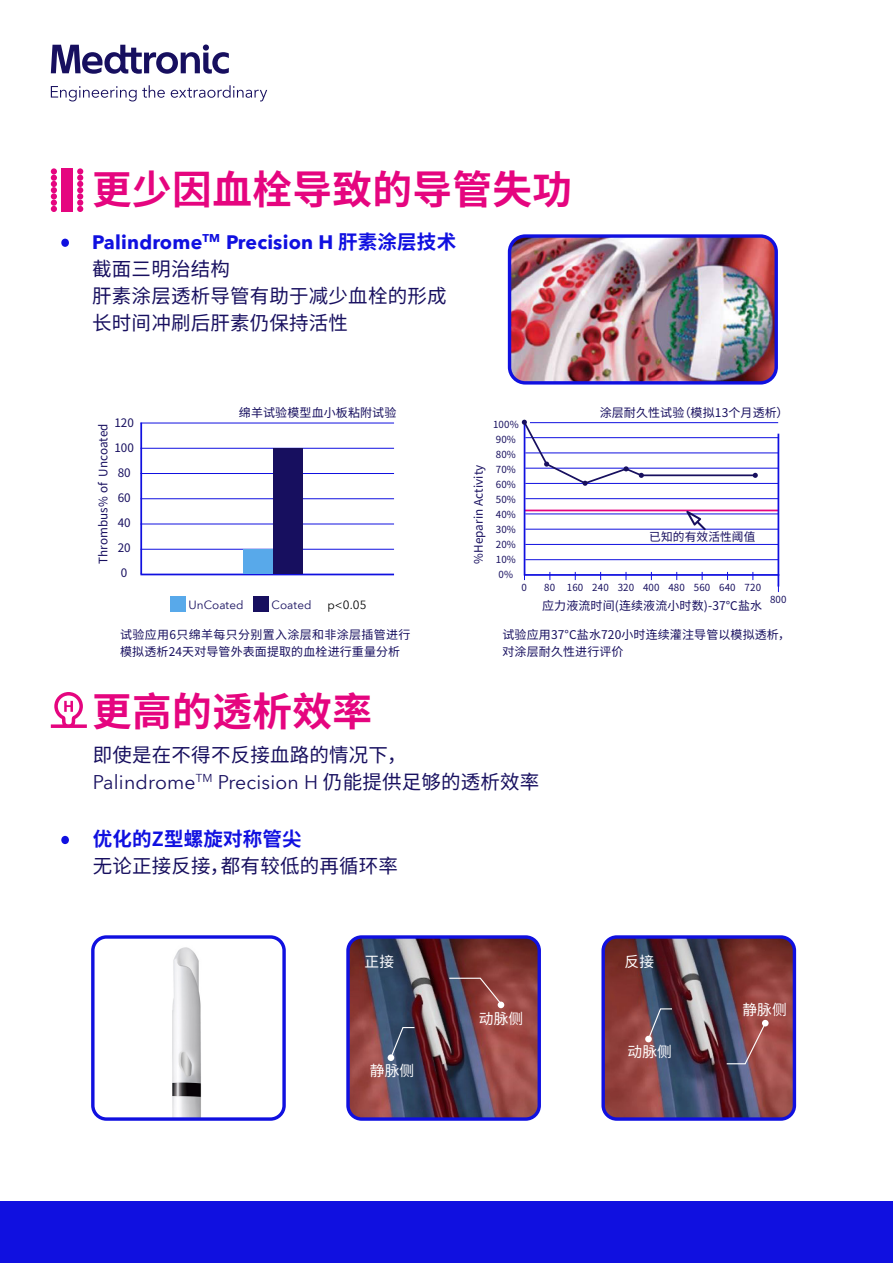
<style>
.page{position:relative;width:893px;height:1263px;background:#fff}
.page>*{position:absolute;margin:0;border:0;box-sizing:border-box;transform-origin:0 0}
.t1{font:700 39.6px "Source Han Sans CN";letter-spacing:.01em;color:#e5057f}
.t2{font:19.5px/27px "Source Han Sans CN";letter-spacing:.01em;color:#170f5f}
.t3{font:19.5px "Avenir Next World";letter-spacing:.01em;color:#170f5f}
.t4{font:700 19.5px "Avenir Next World";letter-spacing:.01em;color:#1010e0}
.t5{font:700 19.5px "Source Han Sans CN";letter-spacing:.01em;color:#1010e0}
.t6{font:14.7px "Source Han Sans CN";letter-spacing:.01em;color:#fff}
.t7{font:12px/17.4px "Source Han Sans CN";letter-spacing:.01em;color:#170f5f}
.t8{font:11.7px/25px "Source Han Sans CN";letter-spacing:.01em;color:#170f5f;text-align:center}
.t9{font:11.7px "Avenir Next World";letter-spacing:.01em;color:#170f5f}
.t10{font:11.7px "Avenir Next World";color:#000}
.t11{font:9.75px/15px "Source Han Sans CN";letter-spacing:.01em;color:#170f5f}
.s1{font-family:"Source Han Sans CN"}
</style>
<div class="page">
<svg style="left:51px;top:85px;width:114px;height:16px"></svg>
<svg style="left:171px;top:85px;width:96px;height:16px"></svg>
<svg style="left:51px;top:44px;width:178px;height:30px"></svg>
<div style="left:0;top:1201px;width:893px;height:62px;background:#1010e0"></div>
<div style="left:61px;top:239px;width:8px;height:8px;background:#1010e0;border-radius:50%"></div>
<img style="left:512px;top:238px;width:262px;height:143px">
<div style="left:508px;top:234px;width:270px;height:151px;border:3px solid #1010e0;border-radius:16px"></div>
<div style="left:61px;top:168px;width:12px;height:44px;background:#e5057f"></div>
<div style="left:51px;top:168px;width:6px;height:7px;background:#e5057f;border-radius:50%"></div>
<svg style="left:51px;top:175px;width:6px;height:37px"></svg>
<div style="left:77px;top:168px;width:6px;height:7px;background:#e5057f;border-radius:50%"></div>
<svg style="left:77px;top:175px;width:6px;height:37px"></svg>
<img style="left:172px;top:947px;width:29px;height:170px">
<div style="left:91px;top:935px;width:195px;height:186px;border:3px solid #1010e0;border-radius:14px"></div>
<img style="left:350px;top:939px;width:187px;height:178px">
<div style="left:346px;top:935px;width:195px;height:186px;border:3px solid #1010e0;border-radius:14px"></div>
<div style="left:388px;top:1054px;width:6px;height:7px;background:#fff;border-radius:50%"></div>
<div style="left:498px;top:1001px;width:6px;height:7px;background:#fff;border-radius:50%"></div>
<svg style="left:389px;top:1026px;width:27px;height:33px"></svg>
<svg style="left:448px;top:977px;width:55px;height:29px;background:#7e494d"></svg>
<img style="left:605px;top:939px;width:187px;height:178px">
<div style="left:601px;top:935px;width:195px;height:186px;border:3px solid #1010e0;border-radius:14px"></div>
<div style="left:645px;top:1036px;width:7px;height:6px;background:#fff;border-radius:50%"></div>
<svg style="left:647px;top:1008px;width:26px;height:32px"></svg>
<div style="left:762px;top:1020px;width:7px;height:6px;background:#fff;border-radius:50%"></div>
<svg style="left:725px;top:1022px;width:42px;height:43px;background:#7e5864"></svg>
<div style="left:61px;top:836px;width:8px;height:8px;background:#1010e0;border-radius:50%"></div>
<svg style="left:51px;top:692px;width:36px;height:36px"></svg>
<hr style="left:140px;top:423px;width:254px;height:1px;background:#1010e0">
<hr style="left:140px;top:448px;width:254px;height:1px;background:#1010e0">
<hr style="left:140px;top:473px;width:254px;height:1px;background:#1010e0">
<hr style="left:140px;top:498px;width:254px;height:1px;background:#1010e0">
<hr style="left:140px;top:523px;width:254px;height:1px;background:#1010e0">
<hr style="left:140px;top:549px;width:254px;height:1px;background:#1010e0">
<hr style="left:140px;top:423px;width:2px;height:151px;background:#1010e0">
<hr style="left:140px;top:574px;width:254px;height:1px;background:#1010e0">
<div style="left:273px;top:448px;width:30px;height:126px;background:#170f5f"></div>
<div style="left:243px;top:549px;width:30px;height:25px;background:#58a9ea"></div>
<div style="left:253px;top:596px;width:16px;height:16px;background:#170f5f"></div>
<div style="left:170px;top:596px;width:15px;height:16px;background:#58a9ea"></div>
<hr style="left:525px;top:510px;width:254px;height:1px;background:#e5057f">
<hr style="left:530px;top:422px;width:248px;height:1px;background:#1010e0">
<hr style="left:525px;top:452px;width:253px;height:1px;background:#1010e0">
<hr style="left:525px;top:483px;width:253px;height:1px;background:#1010e0">
<hr style="left:525px;top:513px;width:253px;height:1px;background:#1010e0">
<hr style="left:525px;top:544px;width:253px;height:1px;background:#1010e0">
<hr style="left:525px;top:437px;width:253px;height:1px;background:#1010e0">
<hr style="left:525px;top:468px;width:253px;height:1px;background:#1010e0">
<hr style="left:525px;top:498px;width:253px;height:1px;background:#1010e0">
<hr style="left:525px;top:529px;width:253px;height:1px;background:#1010e0">
<hr style="left:525px;top:559px;width:253px;height:1px;background:#1010e0">
<hr style="left:524px;top:422px;width:1px;height:152px;background:#1010e0">
<hr style="left:777px;top:434px;width:2px;height:152px;background:#1010e0">
<hr style="left:524px;top:574px;width:255px;height:2px;background:#1010e0">
<svg style="left:522px;top:420px;width:236px;height:66px"></svg>
<svg style="left:686px;top:511px;width:20px;height:19px"></svg>
<h1 class="t1" style="left:92px;top:170px;width:481px">更少因血栓导致的导管失功</h1>
<h2 class="t4" style="left:92px;top:231px;width:365px">Palindrome<sup>TM</sup> Precision H <span class="s1">肝素涂层技术</span></h2>
<h2 class="t2" style="left:92px;top:256px;width:356px">截面三明治结构<br>肝素涂层透析导管有助于减少血栓的形成长时间冲刷后肝素仍保持活性</h2>
<p class="t8" style="left:114px;top:410px;width:21px">120<br>100<br>80<br>60<br>40<br>20<br>0</p>
<p class="t8" style="left:91px;top:564px;width:142px;rotate:-90deg">Thrombus% of Uncoated</p>
<p class="t7" style="left:239px;top:404px;width:159px">绵羊试验模型血小板粘附试验</p>
<p class="t8" style="left:466px;top:564px;width:101px;rotate:-90deg">%Heparin Activity</p>
<p class="t11" style="left:493px;top:418px;width:27px">100%<br>90%<br>80%<br>70%<br>60%<br>50%<br>40%<br>30%<br>20%<br>10%<br>0%</p>
<p class="t7" style="left:600px;top:404px;width:190px">涂层耐久性试验（模拟13个月透析）</p>
<p class="t8" style="left:649px;top:525px;width:108px">已知的有效活性阈值</p>
<p class="t9" style="left:188px;top:596px;width:57px">UnCoated</p>
<p class="t9" style="left:272px;top:596px;width:41px">Coated</p>
<p class="t10" style="left:327px;top:596px;width:41px">p&lt;0.05</p>
<p class="t7" style="left:120px;top:626px;width:292px">试验应用6只绵羊每只分别置入涂层和非涂层插管进行模拟透析24天对导管外表面提取的血栓进行重量分析</p>
<p class="t11" style="left:522px;top:580px;width:7px">0</p>
<p class="t11" style="left:544px;top:580px;width:218px">80 160 240 320 400 480 560 640 720</p>
<p class="t7" style="left:542px;top:597px;width:221px">应力液流时间(连续液流小时数)-37℃盐水</p>
<p class="t11" style="left:770px;top:592px;width:18px">800</p>
<p class="t7" style="left:502px;top:626px;width:289px">试验应用37°C盐水720小时连续灌注导管以模拟透析，对涂层耐久性进行评价</p>
<h1 class="t1" style="left:92px;top:691px;width:281px">更高的透析效率</h1>
<h2 class="t2" style="left:93px;top:741px;width:315px">即使是在不得不反接血路的情况下，</h2>
<h2 class="t3" style="left:93px;top:766px;width:448px">Palindrome<sup>TM</sup> Precision H <span class="s1">仍能提供足够的透析效率</span></h2>
<h2 class="t5" style="left:93px;top:829px;width:210px">优化的Z型螺旋对称管尖</h2>
<h2 class="t2" style="left:93px;top:853px;width:307px">无论正接反接，都有较低的再循环率</h2>
<p class="t6" style="left:365px;top:953px;width:31px">正接</p>
<p class="t6" style="left:370px;top:1062px;width:46px">静脉侧</p>
<p class="t6" style="left:479px;top:1010px;width:46px">动脉侧</p>
<p class="t6" style="left:625px;top:953px;width:31px">反接</p>
<p class="t6" style="left:627px;top:1044px;width:46px">动脉侧</p>
<p class="t6" style="left:742px;top:1002px;width:46px">静脉侧</p>
</div>
